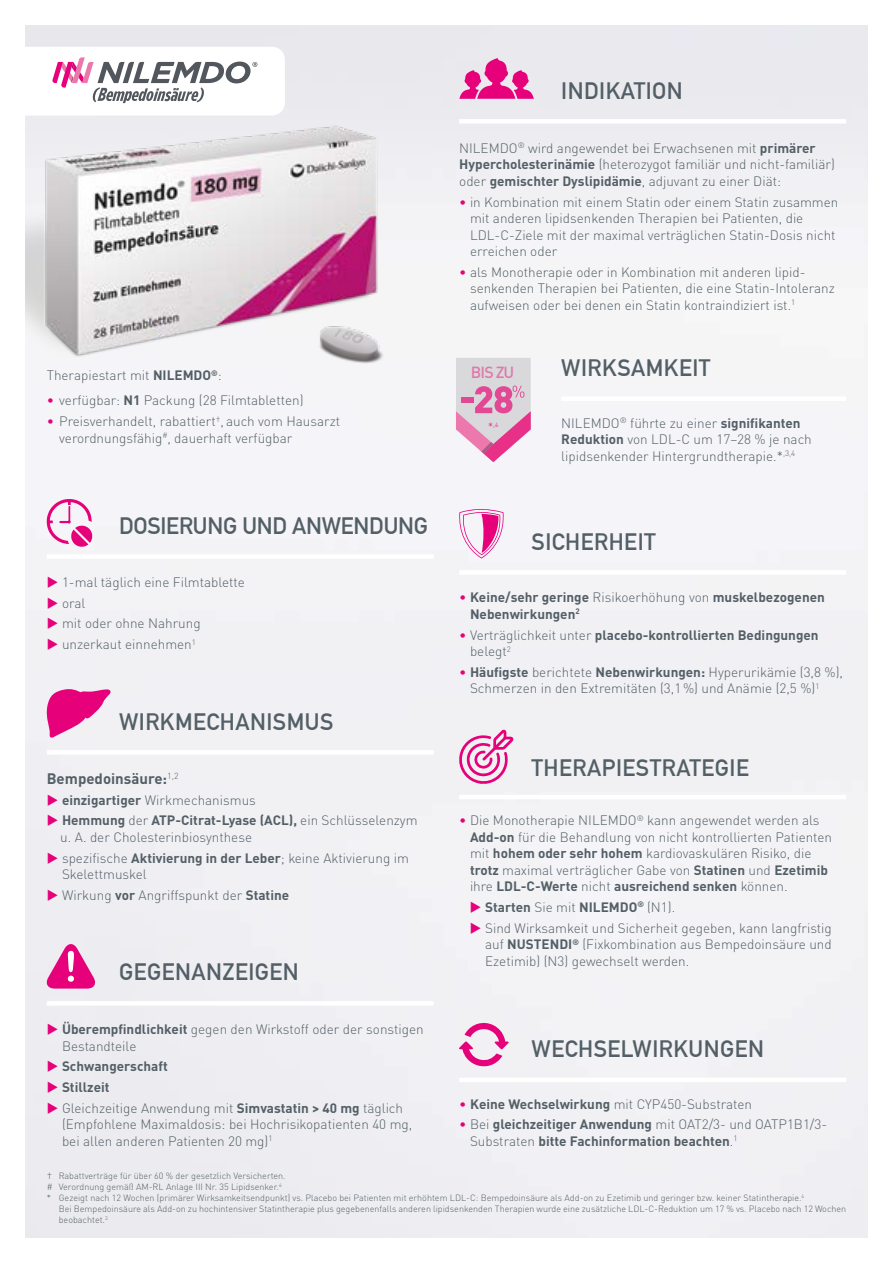
<style>
.page{position:relative;width:893px;height:1263px;background:#fff}
.page>*{position:absolute;margin:0;border:0;box-sizing:border-box;transform-origin:0 0}
.t1{font:700 23.25px "DIN Alternate";letter-spacing:.02em;color:#535f67}
.t2{font:700 23.25px "DIN Alternate";letter-spacing:-.01em;color:#535f67}
.t3{font:500 15.9px "DIN Pro";color:rgb(231 24 125/.51)}
.t4{font:700 15px "DIN Pro";color:#535f67}
.t5{font:300 13.5px/16.5px "DIN Pro";color:#535f67}
.t6{font:700 13.5px/16.5px "DIN Pro";color:#535f67}
.t7{font:300 9px "DIN Pro";color:#535f67}
.t8{font:500 6px "DIN Pro";color:rgb(231 24 125/.75)}
.s1{font-weight:700}
.s2{color:#e6007a}
.s3{font-size:10.35px}
.s4{font-weight:300;color:#e6007a}
.s5{font-weight:300}
</style>
<div class="page">
<div style="left:26px;top:26px;width:841px;height:1211px;background:#f1f1f4"></div>
<img style="left:26px;top:103px;width:370px;height:277px">
<img style="left:306px;top:319px;width:89px;height:48px">
<svg style="left:26px;top:47px;width:259px;height:69px"></svg>
<div style="left:561px;top:396px;width:285px;height:5px;background:#fff"></div>
<svg style="left:456px;top:358px;width:75px;height:104px;background:#e0b6cc"></svg>
<div style="left:47px;top:750px;width:387px;height:5px;background:#fff"></div>
<svg style="left:45px;top:689px;width:66px;height:48px"></svg>
<div style="left:459px;top:570px;width:387px;height:5px;background:#fff"></div>
<svg style="left:458px;top:509px;width:47px;height:49px"></svg>
<hr style="left:47px;top:1001px;width:387px;height:4px;background:#fff">
<svg style="left:45px;top:942px;width:52px;height:46px;background:#ea74b4"></svg>
<hr style="left:459px;top:1078px;width:387px;height:4px;background:#fff">
<svg style="left:459px;top:1023px;width:50px;height:43px"></svg>
<div style="left:459px;top:119px;width:387px;height:5px;background:#fff"></div>
<svg style="left:459px;top:58px;width:75px;height:41px;background:#e771b2"></svg>
<div style="left:47px;top:554px;width:387px;height:5px;background:#fff"></div>
<svg style="left:47px;top:499px;width:46px;height:48px"></svg>
<hr style="left:459px;top:795px;width:387px;height:4px;background:#fff">
<svg style="left:459px;top:730px;width:54px;height:54px"></svg>
<svg style="left:59px;top:804px;width:15px;height:1px"></svg>
<svg style="left:59px;top:862px;width:15px;height:1px"></svg>
<svg style="left:59px;top:900px;width:15px;height:1px"></svg>
<svg style="left:59px;top:1034px;width:15px;height:1px"></svg>
<svg style="left:59px;top:1071px;width:15px;height:1px"></svg>
<svg style="left:59px;top:1092px;width:15px;height:1px"></svg>
<svg style="left:59px;top:1113px;width:15px;height:1px"></svg>
<svg style="left:59px;top:587px;width:15px;height:1px"></svg>
<svg style="left:59px;top:608px;width:15px;height:1px"></svg>
<svg style="left:59px;top:628px;width:15px;height:1px"></svg>
<svg style="left:59px;top:649px;width:15px;height:1px"></svg>
<svg style="left:482px;top:912px;width:15px;height:1px"></svg>
<svg style="left:482px;top:933px;width:15px;height:1px"></svg>
<h1 class="t1" style="left:561px;top:73px;width:123px">INDIKATION</h1>
<p class="t5" style="left:47px;top:366px;width:177px">Therapiestart mit <span class="s1">NILEMDO</span><sup>®</sup>:</p>
<p class="t5" style="left:47px;top:391px;width:258px"><span class="s2">•</span> verfügbar: <span class="s1">N1</span> Packung (28 Filmtabletten)</p>
<p class="t5" style="left:59px;top:412px;width:282px;text-indent:-13px"><span class="s2">•</span> Preisverhandelt, rabattiert<sup>†</sup>, auch vom Hausarzt verordnungsfähig<sup>#</sup>, dauerhaft verfügbar</p>
<h1 class="t2" style="left:119px;top:508px;width:310px">DOSIERUNG UND ANWENDUNG</h1>
<p class="t5" style="left:47px;top:573px;width:200px"><span class="s2">◆</span> 1-mal täglich eine Filmtablette</p>
<p class="t5" style="left:47px;top:593px;width:40px"><span class="s2">◆</span> oral</p>
<p class="t5" style="left:47px;top:614px;width:155px"><span class="s2">◆</span> mit oder ohne Nahrung</p>
<p class="t5" style="left:47px;top:635px;width:151px"><span class="s2">◆</span> unzerkaut einnehmen<sup>1</sup></p>
<h1 class="t1" style="left:119px;top:704px;width:216px">WIRKMECHANISMUS</h1>
<p class="t4" style="left:47px;top:768px;width:133px">Bempedoinsäure:<sup>1,2</sup></p>
<p class="t5" style="left:47px;top:790px;width:211px"><span class="s2">◆</span> <span class="s1">einzigartiger</span> Wirkmechanismus</p>
<p class="t5" style="left:60px;top:811px;width:359px;text-indent:-14px"><span class="s2">◆</span> <span class="s1">Hemmung</span> der <span class="s1">ATP-Citrat-Lyase (ACL),</span> ein Schlüsselenzym u. A. der Cholesterinbiosynthese</p>
<p class="t5" style="left:62px;top:848px;width:348px;text-indent:-15px"><span class="s2">◆</span> spezifische <span class="s1">Aktivierung in der Leber</span>; keine Aktivierung im<br>Skelettmuskel</p>
<p class="t5" style="left:47px;top:885px;width:244px"><span class="s2">◆</span> Wirkung <span class="s1">vor</span> Angriffspunkt der <span class="s1">Statine</span></p>
<h1 class="t1" style="left:119px;top:954px;width:181px">GEGENANZEIGEN</h1>
<p class="t5" style="left:62px;top:1020px;width:363px;text-indent:-15px"><span class="s2">◆</span> <span class="s1">Überempfindlichkeit</span> gegen den Wirkstoff oder der sonstigen<br>Bestandteile</p>
<p class="t6" style="left:47px;top:1058px;width:122px"><span class="s2">◆</span> Schwangerschaft</p>
<p class="t6" style="left:47px;top:1078px;width:64px"><span class="s2">◆</span> Stillzeit</p>
<p class="t5" style="left:62px;top:1098px;width:352px;text-indent:-15px"><span class="s2">◆</span> Gleichzeitige Anwendung mit <span class="s1">Simvastatin &gt; 40 mg</span> täglich (Empfohlene Maximaldosis: bei Hochrisikopatienten 40 mg, bei allen anderen Patienten 20 mg)<sup>1</sup></p>
<p class="t5" style="left:459px;top:138px;width:377px">NILEMDO<sup>®</sup> wird angewendet bei Erwachsenen mit <span class="s1">primärer<br>Hypercholesterinämie</span> (heterozygot familiär und nicht-familiär) oder <span class="s1">gemischter Dyslipidämie</span>, adjuvant zu einer Diät:</p>
<p class="t5" style="left:470px;top:192px;width:370px;text-indent:-11px"><span class="s2">•</span> in Kombination mit einem Statin oder einem Statin zusammen mit anderen lipidsenkenden Therapien bei Patienten, die LDL-C-Ziele mit der maximal verträglichen Statin-Dosis nicht erreichen oder</p>
<p class="t5" style="left:470px;top:262px;width:366px;text-indent:-11px"><span class="s2">•</span> als Monotherapie oder in Kombination mit anderen lipid&shy;senkenden Therapien bei Patienten, die eine Statin-Intoleranz aufweisen oder bei denen ein Statin kontraindiziert ist.<sup>1</sup></p>
<p class="t3" style="left:471px;top:361px;width:45px">BIS ZU</p>
<p class="t8" style="left:488px;top:421px;width:12px"><span class="s3">*</span>,4</p>
<h1 class="t1" style="left:561px;top:350px;width:151px">WIRKSAMKEIT</h1>
<p class="t5" style="left:561px;top:413px;width:252px">NILEMDO<sup>®</sup> führte zu einer <span class="s1">signifikanten<br>Reduktion</span> von LDL-C um 17–28 % je nach lipidsenkender Hintergrundtherapie.*<sup>,3,4</sup></p>
<h1 class="t1" style="left:531px;top:524px;width:126px">SICHERHEIT</h1>
<p class="t6" style="left:470px;top:589px;width:356px;text-indent:-11px"><span class="s4">•</span> Keine/sehr geringe <span class="s5">Risikoerhöhung von</span> muskelbezogenen<br>Nebenwirkungen<sup>2</sup></p>
<p class="t6" style="left:470px;top:626px;width:350px;text-indent:-11px"><span class="s4">•</span> <span class="s5">Verträglichkeit unter</span> placebo-kontrollierten Bedingungen <span class="s5">belegt</span><sup>2</sup></p>
<p class="t5" style="left:470px;top:662px;width:374px;text-indent:-11px"><span class="s2">•</span> <span class="s1">Häufigste</span> berichtete <span class="s1">Nebenwirkungen:</span> Hyperurikämie (3,8 %),<br>Schmerzen in den Extremitäten (3,1%) und Anämie (2,5 %)<sup>1</sup></p>
<h1 class="t1" style="left:531px;top:750px;width:219px">THERAPIESTRATEGIE</h1>
<p class="t5" style="left:470px;top:811px;width:364px;text-indent:-11px"><span class="s2">•</span> Die Monotherapie NILEMDO<sup>®</sup> kann angewendet werden als <span class="s1">Add-on</span> für die Behandlung von nicht kontrollierten Patienten mit <span class="s1">hohem oder sehr hohem</span> kardiovaskulären Risiko, die <span class="s1">trotz</span> maximal verträglicher Gabe von <span class="s1">Statinen</span> und <span class="s1">Ezetimib </span>ihre <span class="s1">LDL-C-Werte</span> nicht <span class="s1">ausreichend senken</span> können.</p>
<p class="t6" style="left:470px;top:898px;width:207px"><span class="s2">◆</span> Starten <span class="s5">Sie mit</span> NILEMDO<sup>®</sup> <span class="s5">(N1).</span></p>
<p class="t5" style="left:485px;top:918px;width:348px;text-align:justify;text-indent:-15px"><span class="s2">◆</span> Sind Wirksamkeit und Sicherheit gegeben, kann langfristig auf <span class="s1">NUSTENDI</span><sup>®</sup> (Fixkombination aus Bempedoinsäure und Ezetimib) (N3) gewechselt werden.</p>
<h1 class="t1" style="left:531px;top:1031px;width:234px">WECHSELWIRKUNGEN</h1>
<p class="t5" style="left:459px;top:1094px;width:294px"><span class="s2">•</span> <span class="s1">Keine Wechselwirkung</span> mit CYP450-Substraten</p>
<p class="t6" style="left:470px;top:1116px;width:359px;text-indent:-11px"><span class="s4">•</span> <span class="s5">Bei</span> gleichzeitiger Anwendung <span class="s5">mit OAT2/3- und OATP1B1/3-<br>Substraten</span> bitte Fachinformation beachten<span class="s5">.</span><sup>1</sup></p>
<p class="t7" style="left:47px;top:1169px;width:240px">† Rabattverträge für über 60 % der gesetzlich Versicherten.</p>
<p class="t7" style="left:47px;top:1180px;width:236px"># Verordnung gemäß AM-RL Anlage III Nr. 35 Lipidsenker.<sup>6</sup></p>
<p class="t7" style="left:47px;top:1191px;width:759px">* Gezeigt nach 12 Wochen (primärer Wirksamkeitsendpunkt) vs. Placebo bei Patienten mit erhöhtem LDL-C: Bempedoinsäure als Add-on zu Ezetimib und geringer bzw. keiner Statintherapie.<sup>4</sup></p>
<p class="t7" style="left:59px;top:1201px;width:789px">Bei Bempedoinsäure als Add-on zu hochintensiver Statintherapie plus gegebenenfalls anderen lipidsenkenden Therapien wurde eine zusätzliche LDL-C-Reduktion um 17 % vs. Placebo nach 12 Wochen</p>
<p class="t7" style="left:59px;top:1212px;width:50px">beobachtet.<sup>3</sup></p>
</div>
